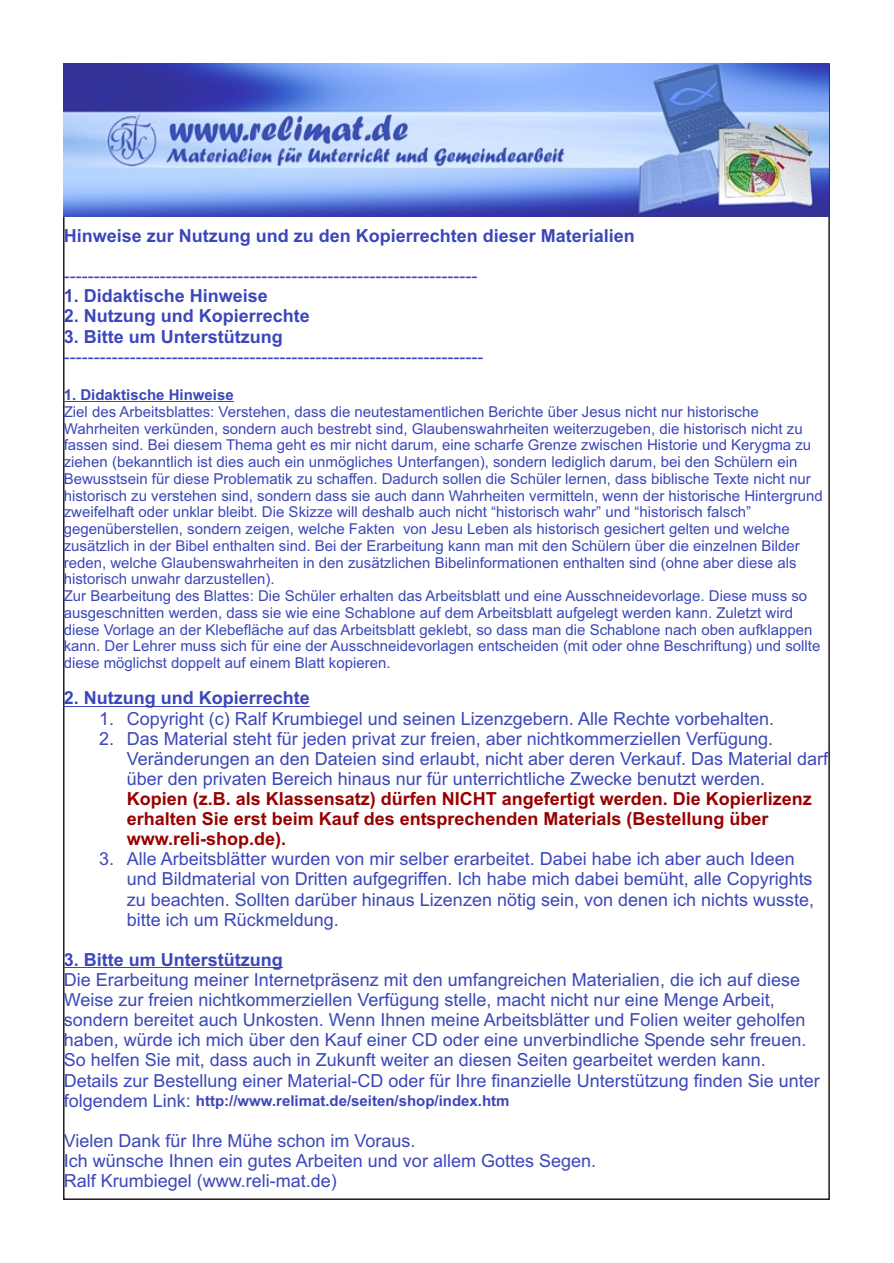
<style>
.page{position:relative;width:894px;height:1263px;background:#fff}
.page>*{position:absolute;margin:0;border:0;box-sizing:border-box;transform-origin:0 0}
.t1{font:18px/20.1px "Arial";color:#3b47ba}
.t2{font:700 18px "Arial";color:#3b47ba}
.t3{font:700 18px/20.1px "Arial";color:#900}
.t4{font:15px/16.8px "Arial";color:#3b47ba}
.t5{font:700 15px "Arial";color:#3b47ba}
</style>
<div class="page">
<hr style="left:64px;top:402px;width:170px;height:1px;background:#3b47ba">
<hr style="left:64px;top:706px;width:246px;height:1px;background:#3b47ba">
<hr style="left:64px;top:968px;width:219px;height:1px;background:#3b47ba">
<img style="left:64px;top:64px;width:765px;height:153px">
<p class="t2" style="left:64px;top:229px;width:573px">Hinweise zur Nutzung und zu den Kopierrechten dieser Materialien</p>
<p class="t1" style="left:64px;top:267px;width:415px">---------------------------------------------------------------------</p>
<p class="t2" style="left:64px;top:289px;width:206px">1. Didaktische Hinweise</p>
<p class="t2" style="left:64px;top:309px;width:248px">2. Nutzung und Kopierrechte</p>
<p class="t2" style="left:64px;top:329px;width:221px">3. Bitte um Unterstützung</p>
<p class="t1" style="left:64px;top:348px;width:421px">----------------------------------------------------------------------</p>
<p class="t5" style="left:64px;top:389px;width:172px">1. Didaktische Hinweise</p>
<p class="t4" style="left:64px;top:405px;width:760px">Ziel des Arbeitsblattes: Verstehen, dass die neutestamentlichen Berichte über Jesus nicht nur historische Wahrheiten verkünden, sondern auch bestrebt sind, Glaubenswahrheiten weiterzugeben, die historisch nicht zu fassen sind. Bei diesem Thema geht es mir nicht darum, eine scharfe Grenze zwischen Historie und Kerygma zu ziehen (bekanntlich ist dies auch ein unmögliches Unterfangen), sondern lediglich darum, bei den Schülern ein Bewusstsein für diese Problematik zu schaffen. Dadurch sollen die Schüler lernen, dass biblische Texte nicht nur historisch zu verstehen sind, sondern dass sie auch dann Wahrheiten vermitteln, wenn der historische Hintergrund zweifelhaft oder unklar bleibt. Die Skizze will deshalb auch nicht “historisch wahr” und “historisch falsch” gegenüberstellen, sondern zeigen, welche Fakten von Jesu Leben als historisch gesichert gelten und welche zusätzlich in der Bibel enthalten sind. Bei der Erarbeitung kann man mit den Schülern über die einzelnen Bilder reden, welche Glaubenswahrheiten in den zusätzlichen Bibelinformationen enthalten sind (ohne aber diese als historisch unwahr darzustellen).<br>Zur Bearbeitung des Blattes: Die Schüler erhalten das Arbeitsblatt und eine Ausschneidevorlage. Diese muss so ausgeschnitten werden, dass sie wie eine Schablone auf dem Arbeitsblatt aufgelegt werden kann. Zuletzt wird diese Vorlage an der Klebefläche auf das Arbeitsblatt geklebt, so dass man die Schablone nach oben aufklappen kann. Der Lehrer muss sich für eine der Ausschneidevorlagen entscheiden (mit oder ohne Beschriftung) und sollte diese möglichst doppelt auf einem Blatt kopieren.</p>
<p class="t2" style="left:64px;top:691px;width:248px">2. Nutzung und Kopierrechte</p>
<p class="t1" style="left:99px;top:710px;width:676px">1. Copyright (c) Ralf Krumbiegel und seinen Lizenzgebern. Alle Rechte vorbehalten.</p>
<p class="t1" style="left:127px;top:730px;width:703px;text-indent:-28px">2. Das Material steht für jeden privat zur freien, aber nichtkommerziellen Verfügung.<br>Veränderungen an den Dateien sind erlaubt, nicht aber deren Verkauf. Das Material darf über den privaten Bereich hinaus nur für unterrichtliche Zwecke benutzt werden.</p>
<p class="t3" style="left:127px;top:790px;width:687px">Kopien (z.B. als Klassensatz) dürfen NICHT angefertigt werden. Die Kopierlizenz erhalten Sie erst beim Kauf des entsprechenden Materials (Bestellung über www.reli-shop.de).</p>
<p class="t1" style="left:127px;top:851px;width:689px;text-indent:-28px">3. Alle Arbeitsblätter wurden von mir selber erarbeitet. Dabei habe ich aber auch Ideen und Bildmaterial von Dritten aufgegriffen. Ich habe mich dabei bemüht, alle Copyrights zu beachten. Sollten darüber hinaus Lizenzen nötig sein, von denen ich nichts wusste, bitte ich um Rückmeldung.</p>
<p class="t2" style="left:64px;top:953px;width:221px">3. Bitte um Unterstützung</p>
<p class="t1" style="left:64px;top:971px;width:758px">Die Erarbeitung meiner Internetpräsenz mit den umfangreichen Materialien, die ich auf diese Weise zur freien nichtkommerziellen Verfügung stelle, macht nicht nur eine Menge Arbeit, sondern bereitet auch Unkosten. Wenn Ihnen meine Arbeitsblätter und Folien weiter geholfen haben, würde ich mich über den Kauf einer CD oder eine unverbindliche Spende sehr freuen.<br>So helfen Sie mit, dass auch in Zukunft weiter an diesen Seiten gearbeitet werden kann.<br>Details zur Bestellung einer Material-CD oder für Ihre finanzielle Unterstützung finden Sie unter folgendem Link:</p>
<p class="t1" style="left:64px;top:1132px;width:534px">Vielen Dank für Ihre Mühe schon im Voraus.<br>Ich wünsche Ihnen ein gutes Arbeiten und vor allem Gottes Segen.<br>Ralf Krumbiegel (www.reli-mat.de)</p>
<p class="t5" style="left:196px;top:1095px;width:315px">http://www.relimat.de/seiten/shop/index.htm</p>
</div>
